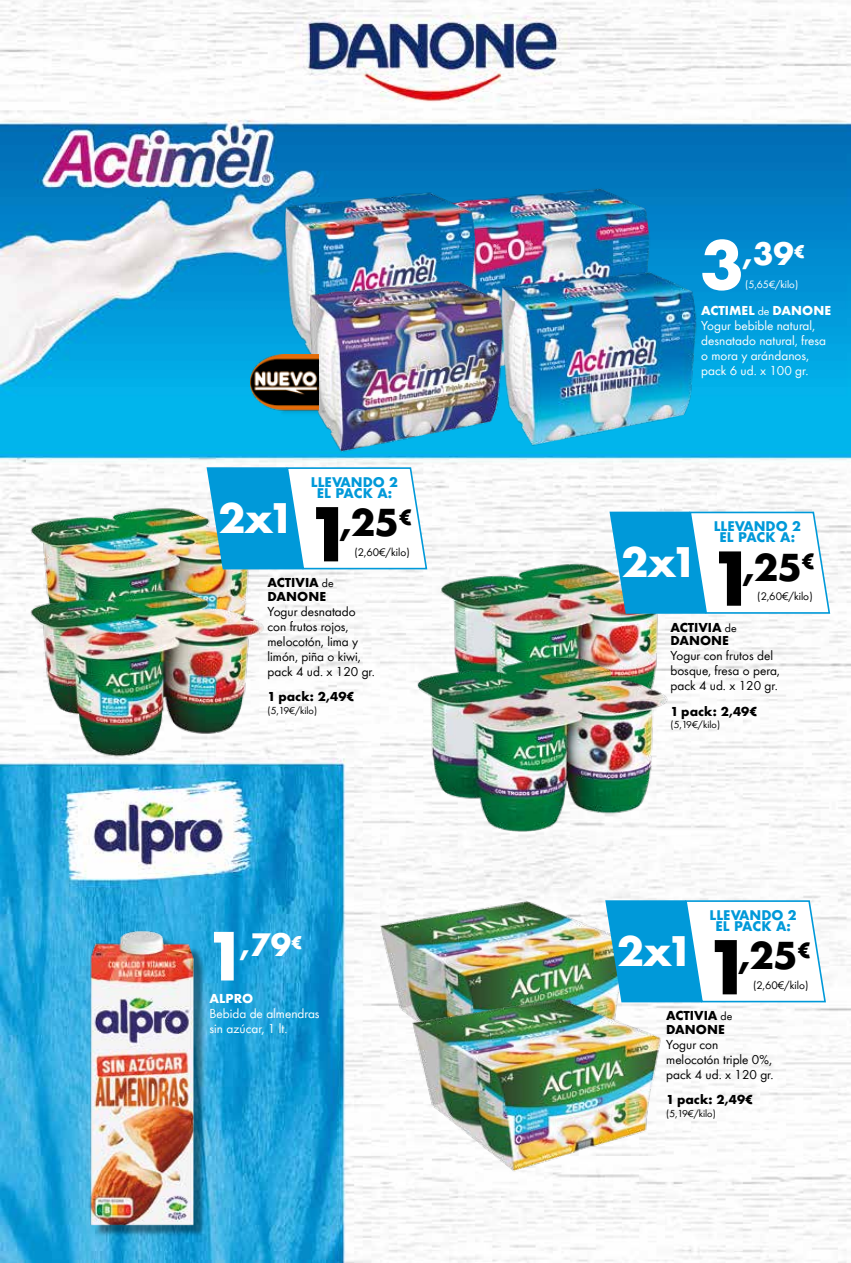
<style>
.page{position:relative;width:851px;height:1263px;background:#fff}
.page>*{position:absolute;margin:0;border:0;box-sizing:border-box;transform-origin:0 0}
.t1{font:700 39.6px "Futura";letter-spacing:-.09em;color:#fff}
.t2{font:700 36px "Futura";color:#000}
.t3{font:700 30px "Futura";color:#fff}
.t4{font:13.5px/15px "Futura";color:#000}
.t5{font:13.5px/15px "Futura";color:#fff}
.t6{font:700 12.9px/11.4px "Futura";color:#0099d9;text-align:center}
.t7{font:700 12px/13.5px "Futura";color:#000}
.t8{font:700 12px "Futura";color:#fff}
.t9{font:11.55px "Futura";color:#000}
.t10{font:10.95px "Futura";color:#fff}
.t11{font:10.5px "Futura";color:#000}
.s1{font-size:72px}
.s2{font-weight:400}
.s3{font-size:64.5px}
</style>
<div class="page">
<img style="left:0;top:0;width:850px;height:1263px">
<img style="left:352px;top:860px;width:307px;height:279px">
<img style="left:384px;top:930px;width:307px;height:307px">
<svg style="left:605px;top:899px;width:221px;height:104px"></svg>
<img style="left:431px;top:164px;width:230px;height:90px">
<img style="left:273px;top:170px;width:213px;height:184px">
<img style="left:293px;top:254px;width:236px;height:219px">
<img style="left:489px;top:250px;width:218px;height:218px">
<img style="left:250px;top:354px;width:68px;height:62px">
<img style="left:439px;top:561px;width:234px;height:72px">
<img style="left:352px;top:633px;width:363px;height:227px">
<svg style="left:609px;top:511px;width:222px;height:103px"></svg>
<img style="left:0;top:476px;width:206px;height:83px">
<svg style="left:206px;top:466px;width:222px;height:104px"></svg>
<img style="left:0;top:559px;width:336px;height:230px">
<img style="left:60px;top:911px;width:253px;height:341px">
<h1 class="t1" style="left:218px;top:489px;width:78px">2x1</h1>
<p class="t6" style="left:311px;top:476px;width:89px">LLEVANDO 2<br>EL PACK A:</p>
<h2 class="t2" style="left:305px;top:497px;width:109px"><span class="s1">1</span>,25<sup>€</sup></h2>
<p class="t9" style="left:354px;top:545px;width:57px">(2,60€/kilo)</p>
<p class="t7" style="left:267px;top:576px;width:68px">ACTIVIA <span class="s2">de</span></p>
<p class="t7" style="left:267px;top:589px;width:60px">DANONE</p>
<p class="t4" style="left:267px;top:604px;width:109px">Yogur desnatado con frutos rojos, melocotón, lima y limón, piña o kiwi, pack 4 ud. x 120 gr.</p>
<p class="t7" style="left:267px;top:690px;width:89px">1 pack: 2,49€</p>
<p class="t11" style="left:267px;top:704px;width:51px">(5,19€/kilo)</p>
<h3 class="t3" style="left:204px;top:923px;width:100px"><span class="s3">1</span>,79<sup>€</sup></h3>
<p class="t8" style="left:209px;top:989px;width:45px">ALPRO</p>
<p class="t5" style="left:209px;top:1005px;width:112px">Bebida de almendras sin azúcar, 1 lt.</p>
<h3 class="t3" style="left:700px;top:232px;width:107px"><span class="s3">3</span>,39<sup>€</sup></h3>
<p class="t10" style="left:745px;top:278px;width:55px">(5,65€/kilo)</p>
<p class="t8" style="left:701px;top:301px;width:131px">ACTIMEL <span class="s2">de</span> DANONE</p>
<p class="t5" style="left:701px;top:317px;width:126px">Yogur bebible natural, desnatado natural, fresa o mora y arándanos, pack 6 ud. x 100 gr.</p>
<h1 class="t1" style="left:621px;top:534px;width:78px">2x1</h1>
<p class="t6" style="left:713px;top:520px;width:89px">LLEVANDO 2<br>EL PACK A:</p>
<h2 class="t2" style="left:707px;top:541px;width:109px"><span class="s1">1</span>,25<sup>€</sup></h2>
<p class="t9" style="left:757px;top:589px;width:57px">(2,60€/kilo)</p>
<p class="t7" style="left:670px;top:620px;width:68px">ACTIVIA <span class="s2">de<br></span>DANONE</p>
<p class="t4" style="left:670px;top:648px;width:111px">Yogur con frutos del bosque, fresa o pera, pack 4 ud. x 120 gr.</p>
<p class="t7" style="left:670px;top:704px;width:89px">1 pack: 2,49€</p>
<p class="t11" style="left:670px;top:718px;width:51px">(5,19€/kilo)</p>
<h1 class="t1" style="left:617px;top:922px;width:78px">2x1</h1>
<p class="t6" style="left:709px;top:909px;width:89px">LLEVANDO 2<br>EL PACK A:</p>
<h2 class="t2" style="left:703px;top:930px;width:109px"><span class="s1">1</span>,25<sup>€</sup></h2>
<p class="t9" style="left:752px;top:978px;width:57px">(2,60€/kilo)</p>
<p class="t7" style="left:666px;top:1009px;width:68px">ACTIVIA <span class="s2">de<br></span>DANONE</p>
<p class="t4" style="left:666px;top:1037px;width:109px">Yogur con melocotón triple 0%, pack 4 ud. x 120 gr.</p>
<p class="t7" style="left:666px;top:1093px;width:89px">1 pack: 2,49€</p>
<p class="t11" style="left:666px;top:1107px;width:51px">(5,19€/kilo)</p>
</div>
